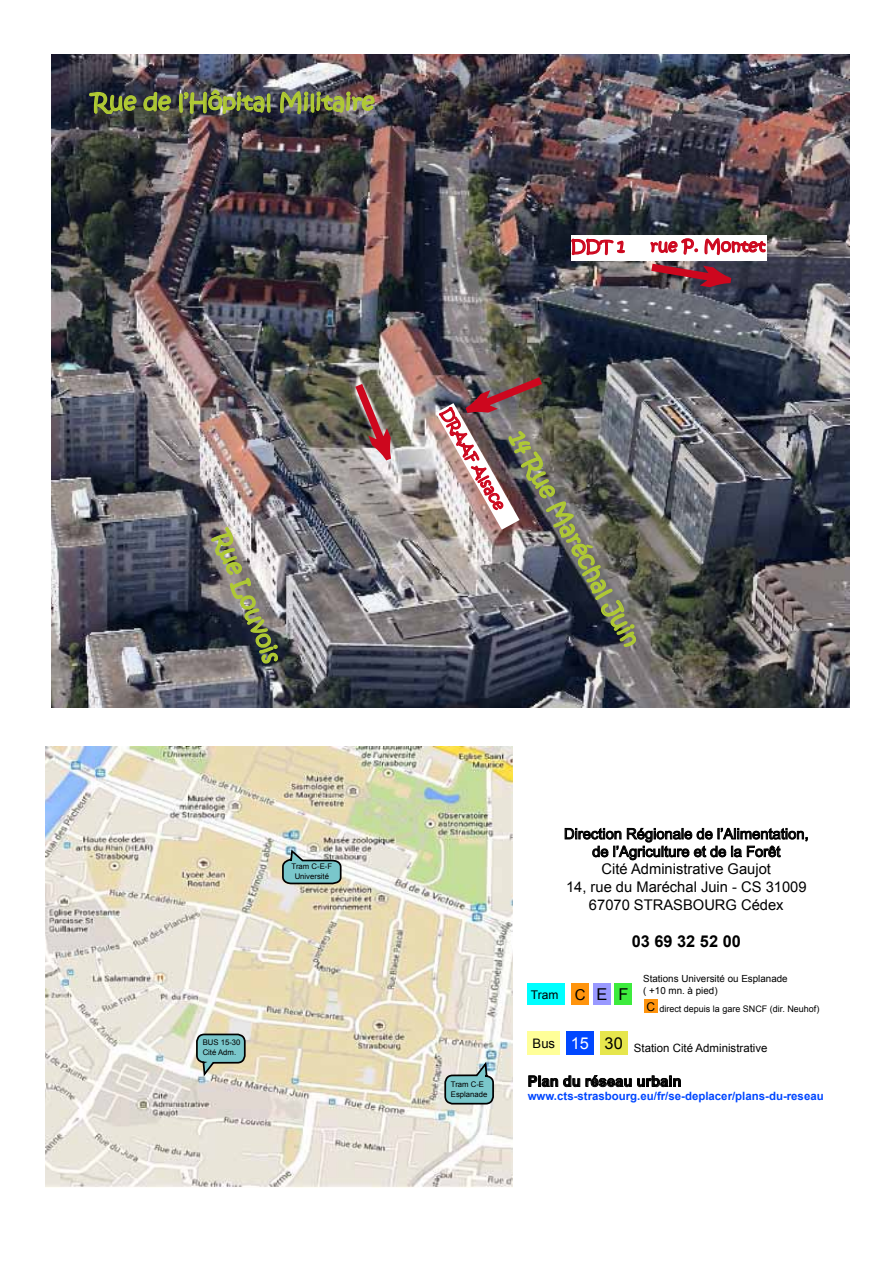
<style>
.page{position:relative;width:893px;height:1263px;background:#fff}
.page>*{position:absolute;margin:0;border:0;box-sizing:border-box;transform-origin:0 0}
.t1{font:22.95px "Kristen ITC";color:#b0ca34}
.t2{font:16.35px "Kristen ITC";color:#cd071e}
.t3{font:700 16.35px "Arial";color:#000}
.t4{font:15px "Kristen ITC";color:#cd071e}
.t5{font:14.7px/17.7px "Arial";color:#000;text-align:center}
.t6{font:700 14.7px "Arial";color:#000}
.t7{font:12px "Arial";color:#000}
.t8{font:700 11.4px "Arial";color:#0047ff}
.t9{font:11.4px "Arial";color:#000}
.t10{font:9.75px/11.9px "Arial";color:#000}
.t11{font:9px "Arial";color:#000}
.t12{font:7.8px/10.4px "Arial";color:#000}
.s1{font-size:15px}
.s2{font-size:16.35px}
.s3{font-size:12px}
</style>
<div class="page">
<img style="left:45px;top:746px;width:468px;height:441px">
<svg style="left:443px;top:1059px;width:52px;height:46px;background:#92baba"></svg>
<svg style="left:269px;top:848px;width:73px;height:190px;background:#d4d2b9"></svg>
<svg style="left:195px;top:1033px;width:51px;height:46px;background:#93b8b2"></svg>
<img style="left:51px;top:54px;width:798px;height:653px">
<img style="left:88px;top:54px;width:84px;height:62px">
<img style="left:178px;top:89px;width:93px;height:38px">
<img style="left:279px;top:90px;width:97px;height:62px">
<img style="left:210px;top:527px;width:69px;height:138px">
<div style="left:571px;top:235px;width:195px;height:26px;background:#fff"></div>
<img style="left:570px;top:238px;width:56px;height:55px">
<svg style="left:648px;top:237px;width:119px;height:53px"></svg>
<svg style="left:564px;top:827px;width:244px;height:33px"></svg>
<div style="left:528px;top:1031px;width:32px;height:23px;background:#ff9"></div>
<div style="left:566px;top:1031px;width:28px;height:23px;background:#0047ff"></div>
<div style="left:600px;top:1031px;width:27px;height:23px;background:#e6e64d"></div>
<div style="left:528px;top:984px;width:37px;height:21px;background:#0ff"></div>
<div style="left:571px;top:984px;width:18px;height:21px;background:#ff940d"></div>
<div style="left:593px;top:984px;width:18px;height:21px;background:#99f"></div>
<div style="left:615px;top:984px;width:17px;height:21px;background:#3deb3d"></div>
<div style="left:644px;top:999px;width:14px;height:14px;background:#ff940d"></div>
<svg style="left:528px;top:1075px;width:153px;height:12px"></svg>
<img style="left:436px;top:374px;width:201px;height:274px">
<svg style="left:352px;top:380px;width:42px;height:87px;background:#976d6a"></svg>
<h1 class="t1" style="left:92px;top:87px;width:284px">Rue de l’Hôpital Militaire</h1>
<h1 class="t1" style="left:234px;top:527px;width:141px;rotate:68deg">Rue Louvois</h1>
<p class="t2" style="left:571px;top:235px;width:55px">DDT 1</p>
<p class="t2" style="left:650px;top:235px;width:116px">rue P. Montet</p>
<p class="t4" style="left:454px;top:404px;width:116px;rotate:61deg">DRAAF Alsace</p>
<h1 class="t1" style="left:529px;top:426px;width:244px;rotate:61deg">14 Rue Maréchal Juin</h1>
<p class="t12" style="left:292px;top:861px;width:42px;text-align:center">Tram C-E-F<br>Université</p>
<p class="t12" style="left:203px;top:1037px;width:39px">BUS 15-30<br>Cité Adm.</p>
<p class="t12" style="left:451px;top:1079px;width:38px">Tram C-E<br>Esplanade</p>
<p class="t5" style="left:564px;top:825px;width:246px">Direction Régionale de l’Alimentation, de l’Agriculture et de la Forêt<br>Cité Administrative Gaujot<br>14, rue du Maréchal Juin - CS 31009<br>67070 STRASBOURG Cédex</p>
<p class="t3" style="left:632px;top:930px;width:111px">03 69 32 52 00</p>
<p class="t7" style="left:531px;top:986px;width:99px">Tram <span class="s1">C</span> <span class="s2">E F</span></p>
<p class="t10" style="left:643px;top:972px;width:146px">Stations Université ou Esplanade ( +10 mn. à pied)</p>
<p class="t11" style="left:647px;top:1003px;width:174px"><span class="s3">C</span> direct depuis la gare SNCF (dir. Neuhof)</p>
<p class="t9" style="left:533px;top:1040px;width:236px"><sup>Bus</sup> <sup>15</sup> <sup>30</sup> Station Cité Administrative</p>
<p class="t6" style="left:528px;top:1071px;width:155px">Plan du réseau urbain</p>
<p class="t8" style="left:528px;top:1089px;width:298px">www.cts-strasbourg.eu/fr/se-deplacer/plans-du-reseau</p>
</div>
